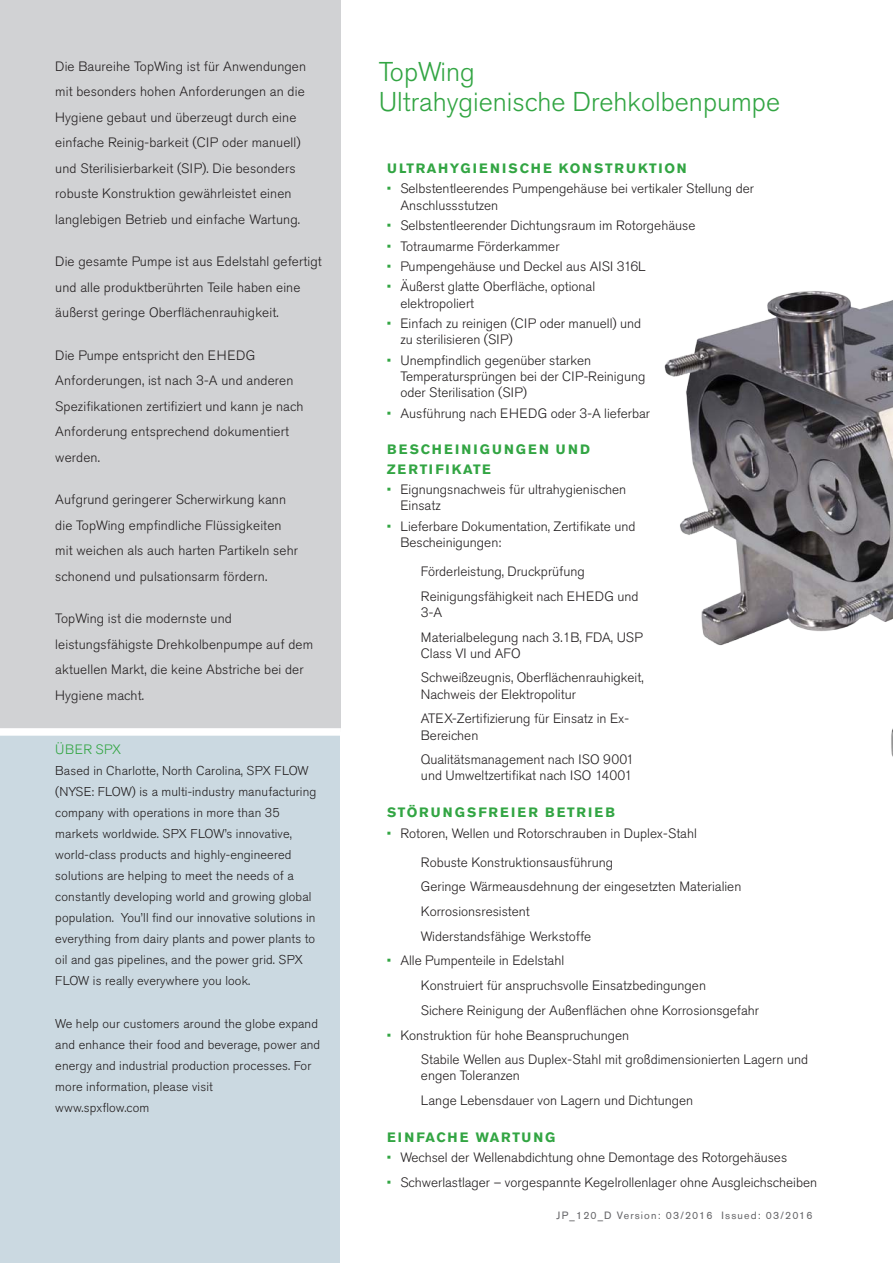
<style>
.page{position:relative;width:893px;height:1263px;background:#fff}
.page>*{position:absolute;margin:0;border:0;box-sizing:border-box;transform-origin:0 0}
.Headline__Large__gre{font:300 27px/30px "Akzidenz Grotesk Pro";color:#32a543}
.Boxed_Body_Copy{font:300 13.5px/25.5px "Akzidenz Grotesk Pro";letter-spacing:.01em;color:#231f20}
.Bullet_list__green_b{font:300 13.5px/16.2px "Akzidenz Grotesk Pro";color:#231f20}
.Body_Copy___Indent_l{font:300 13.5px/16.2px "Akzidenz Grotesk Pro";color:#231f20}
.Headline__Large__All{font:700 13.5px/19.5px "Akzidenz Grotesk Pro";letter-spacing:.16em;color:#32a543}
.Headline__Large__All-2{font:700 13.5px "Akzidenz Grotesk Pro";letter-spacing:.12em;color:#32a543}
.Sub-Headline_Seconda{font:300 13.5px "Akzidenz Grotesk Pro";letter-spacing:.04em;color:#32a543}
.Boxed_Body_Copy-2{font:300 12.75px/21px "Akzidenz Grotesk Pro";letter-spacing:.01em;color:#231f20}
.Page___version_no{font:10.5px "Akzidenz Grotesk Pro";letter-spacing:.11em;color:#636366}
.s1{color:#32a543}
</style>
<div class="page">
<div style="left:0;top:731px;width:340px;height:532px;background:#cbd9e1"></div>
<div style="left:0;top:0;width:340px;height:731px;background:#d1d2d4"></div>
<div style="left:0;top:728px;width:341px;height:8px;background:#fff"></div>
<img style="left:664px;top:291px;width:229px;height:466px">
<p class="Boxed_Body_Copy" style="left:55px;top:53px;width:252px">Die Baureihe TopWing ist für Anwendungen mit besonders hohen Anforderungen an die Hygiene gebaut und überzeugt durch eine einfache Reinig-barkeit (CIP oder manuell) und Sterilisierbarkeit (SIP). Die besonders robuste Konstruktion gewährleistet einen langlebigen Betrieb und einfache Wartung.</p>
<p class="Boxed_Body_Copy" style="left:55px;top:249px;width:268px">Die gesamte Pumpe ist aus Edelstahl gefertigt und alle produktberührten Teile haben eine äußerst geringe Oberflächenrauhigkeit.</p>
<p class="Boxed_Body_Copy" style="left:55px;top:342px;width:250px">Die Pumpe entspricht den EHEDG Anforderungen, ist nach 3-A und anderen Spezifikationen zertifiziert und kann je nach Anforderung entsprechend dokumentiert werden.</p>
<p class="Boxed_Body_Copy" style="left:55px;top:487px;width:244px">Aufgrund geringerer Scherwirkung kann die TopWing empfindliche Flüssigkeiten mit weichen als auch harten Partikeln sehr schonend und pulsationsarm fördern.</p>
<p class="Boxed_Body_Copy" style="left:55px;top:606px;width:259px">TopWing ist die modernste und leistungsfähigste Drehkolbenpumpe auf dem aktuellen Markt, die keine Abstriche bei der Hygiene macht.</p>
<p class="Sub-Headline_Seconda" style="left:55px;top:741px;width:67px">ÜBER SPX</p>
<p class="Boxed_Body_Copy-2" style="left:55px;top:760px;width:263px">Based in Charlotte, North Carolina, SPX FLOW (NYSE: FLOW) is a multi-industry manufacturing company with operations in more than 35 markets worldwide. SPX FLOW’s innovative, world-class products and highly-engineered solutions are helping to meet the needs of a constantly developing world and growing global population. You’ll find our innovative solutions in everything from dairy plants and power plants to oil and gas pipelines, and the power grid. SPX FLOW is really everywhere you look.</p>
<p class="Boxed_Body_Copy-2" style="left:55px;top:1013px;width:266px">We help our customers around the globe expand and enhance their food and beverage, power and energy and industrial production processes. For more information, please visit<br>www.spxflow.com</p>
<p class="Headline__Large__gre" style="left:379px;top:57px;width:403px">TopWing<br>Ultrahygienische Drehkolbenpumpe</p>
<p class="Headline__Large__All-2" style="left:387px;top:159px;width:301px">ULTRAHYGIENISCHE KONSTRUKTION</p>
<p class="Bullet_list__green_b" style="left:400px;top:181px;width:355px;text-indent:-14px"><span class="s1">•</span> Selbstentleerendes Pumpengehäuse bei vertikaler Stellung der<br>Anschlussstutzen</p>
<p class="Bullet_list__green_b" style="left:387px;top:217px;width:310px"><span class="s1">•</span> Selbstentleerender Dichtungsraum im Rotorgehäuse</p>
<p class="Bullet_list__green_b" style="left:387px;top:238px;width:174px"><span class="s1">•</span> Totraumarme Förderkammer</p>
<p class="Bullet_list__green_b" style="left:387px;top:258px;width:260px"><span class="s1">•</span> Pumpengehäuse und Deckel aus AISI 316L</p>
<p class="Bullet_list__green_b" style="left:400px;top:279px;width:196px;text-indent:-14px"><span class="s1">•</span> Äußerst glatte Oberfläche, optional elektropoliert</p>
<p class="Bullet_list__green_b" style="left:400px;top:315px;width:242px;text-indent:-14px"><span class="s1">•</span> Einfach zu reinigen (CIP oder manuell) und zu sterilisieren (SIP)</p>
<p class="Bullet_list__green_b" style="left:400px;top:352px;width:246px;text-indent:-14px"><span class="s1">•</span> Unempfindlich gegenüber starken<br>Temperatursprüngen bei der CIP-Reinigung oder Sterilisation (SIP)</p>
<p class="Bullet_list__green_b" style="left:387px;top:405px;width:265px"><span class="s1">•</span> Ausführung nach EHEDG oder 3-A lieferbar</p>
<p class="Headline__Large__All" style="left:387px;top:439px;width:204px">BESCHEINIGUNGEN UND<br>ZERTIFIKATE</p>
<p class="Bullet_list__green_b" style="left:400px;top:481px;width:227px;text-indent:-14px"><span class="s1">•</span> Eignungsnachweis für ultrahygienischen<br>Einsatz</p>
<p class="Bullet_list__green_b" style="left:400px;top:518px;width:236px;text-indent:-14px"><span class="s1">•</span> Lieferbare Dokumentation, Zertifikate und<br>Bescheinigungen:</p>
<p class="Body_Copy___Indent_l" style="left:421px;top:563px;width:165px">Förderleistung, Druckprüfung</p>
<p class="Body_Copy___Indent_l" style="left:421px;top:588px;width:219px">Reinigungsfähigkeit nach EHEDG und<br>3-A</p>
<p class="Body_Copy___Indent_l" style="left:421px;top:629px;width:223px">Materialbelegung nach 3.1B, FDA, USP<br>Class VI und AFO</p>
<p class="Body_Copy___Indent_l" style="left:421px;top:670px;width:224px">Schweißzeugnis, Oberflächenrauhigkeit,<br>Nachweis der Elektropolitur</p>
<p class="Body_Copy___Indent_l" style="left:421px;top:710px;width:209px">ATEX-Zertifizierung für Einsatz in Ex-<br>Bereichen</p>
<p class="Body_Copy___Indent_l" style="left:421px;top:751px;width:215px">Qualitätsmanagement nach ISO 9001 und Umweltzertifikat nach ISO 14001</p>
<p class="Headline__Large__All" style="left:387px;top:802px;width:230px">STÖRUNGSFREIER BETRIEB</p>
<p class="Bullet_list__green_b" style="left:387px;top:825px;width:311px"><span class="s1">•</span> Rotoren, Wellen und Rotorschrauben in Duplex-Stahl</p>
<p class="Body_Copy___Indent_l" style="left:421px;top:854px;width:194px">Robuste Konstruktionsausführung</p>
<p class="Body_Copy___Indent_l" style="left:421px;top:878px;width:322px">Geringe Wärmeausdehnung der eingesetzten Materialien</p>
<p class="Body_Copy___Indent_l" style="left:421px;top:903px;width:110px">Korrosionsresistent</p>
<p class="Body_Copy___Indent_l" style="left:421px;top:928px;width:172px">Widerstandsfähige Werkstoffe</p>
<p class="Bullet_list__green_b" style="left:387px;top:953px;width:179px"><span class="s1">•</span> Alle Pumpenteile in Edelstahl</p>
<p class="Body_Copy___Indent_l" style="left:421px;top:977px;width:287px">Konstruiert für anspruchsvolle Einsatzbedingungen</p>
<p class="Body_Copy___Indent_l" style="left:421px;top:1002px;width:340px">Sichere Reinigung der Außenflächen ohne Korrosionsgefahr</p>
<p class="Bullet_list__green_b" style="left:387px;top:1027px;width:244px"><span class="s1">•</span> Konstruktion für hohe Beanspruchungen</p>
<p class="Body_Copy___Indent_l" style="left:421px;top:1051px;width:389px">Stabile Wellen aus Duplex-Stahl mit großdimensionierten Lagern und engen Toleranzen</p>
<p class="Body_Copy___Indent_l" style="left:421px;top:1092px;width:274px">Lange Lebensdauer von Lagern und Dichtungen</p>
<p class="Headline__Large__All-2" style="left:387px;top:1128px;width:170px">EINFACHE WARTUNG</p>
<p class="Bullet_list__green_b" style="left:387px;top:1149px;width:402px"><span class="s1">•</span> Wechsel der Wellenabdichtung ohne Demontage des Rotorgehäuses</p>
<p class="Bullet_list__green_b" style="left:387px;top:1174px;width:432px"><span class="s1">•</span> Schwerlastlager – vorgespannte Kegelrollenlager ohne Ausgleichscheiben</p>
<p class="Page___version_no" style="left:556px;top:1209px;width:258px">JP_120_D Version: 03/2016 Issued: 03/2016</p>
</div>
